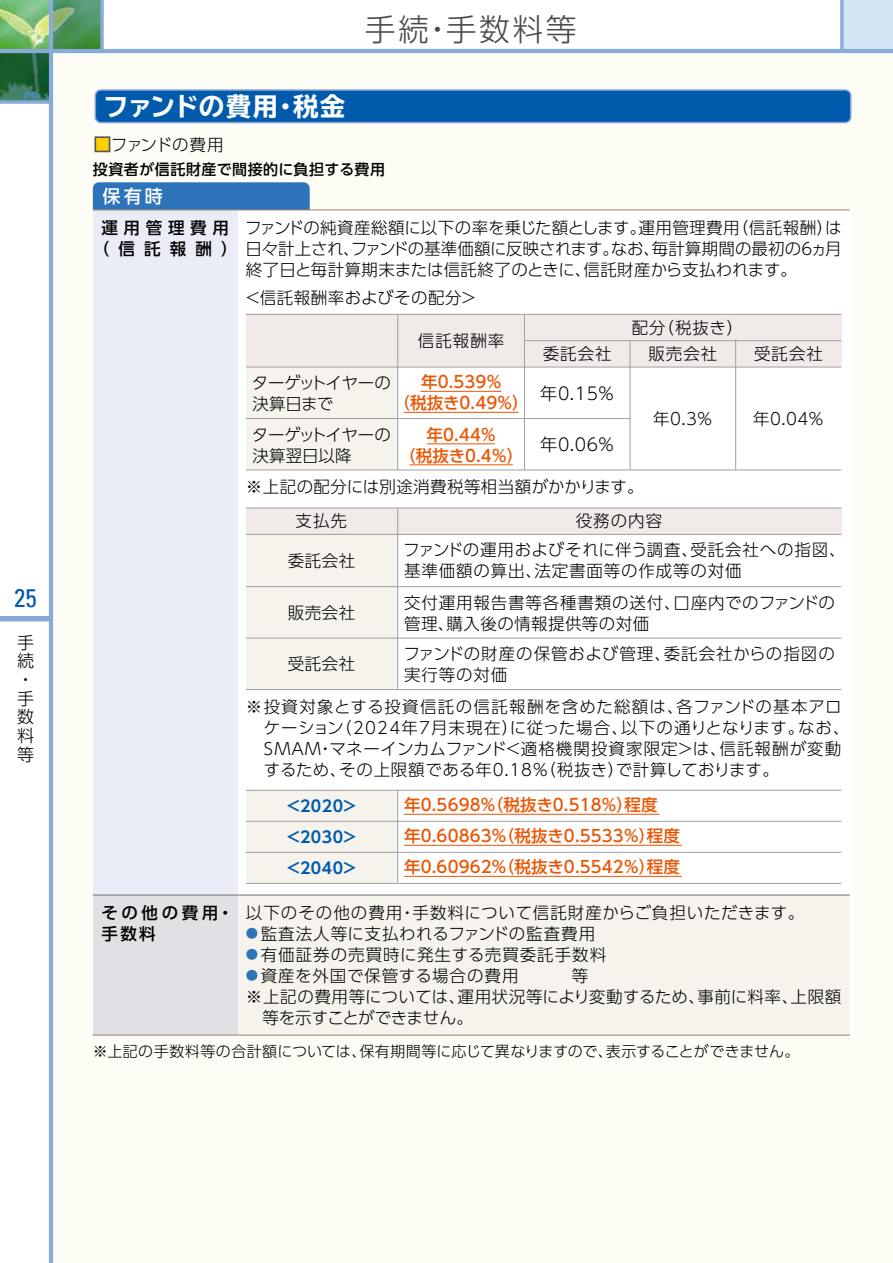
<style>
.page{position:relative;width:893px;height:1263px;background:#fff}
.page>*{position:absolute;margin:0;border:0;box-sizing:border-box;transform-origin:0 0}
.t1{font:300 30.9px "UD Shin Go Pro";letter-spacing:.08em;color:#4c4948}
.t2{font:700 expanded 25.5px "TBUD Go Std";color:#fff}
.t3{font:condensed 25.5px "Univers";color:#005bac}
.t4{font:500 18px "UD Shin Go Pro";color:#fff}
.t5{font:300 17.25px "UD Shin Go Pro";letter-spacing:.03em;color:#000}
.t6{font:300 16.95px/18.8px "UD Shin Go Pro";color:#000}
.t7{font:300 16.5px/21px "UD Shin Go Pro";letter-spacing:.03em;color:#000;text-align:justify}
.t8{font:300 16.5px/21px "UD Shin Go Pro";letter-spacing:.05em;color:#000}
.t9{font:500 16.5px/21px "UD Shin Go Pro";letter-spacing:.01em;color:#ea5504;text-align:center}
.t10{font:300 16.5px "UD Shin Go Pro";letter-spacing:.06em;color:#000}
.t11{font:300 16.5px "UD Shin Go Pro";letter-spacing:.055em;color:#000}
.t12{font:300 16.5px/21px "UD Shin Go Pro";letter-spacing:-.01em;color:#000}
.t13{font:300 16.5px/21px "UD Shin Go Pro";letter-spacing:-.02em;color:#000}
.t14{font:300 16.5px "UD Shin Go Pro";letter-spacing:-.015em;color:#000}
.t15{font:500 16.5px/21.3px "UD Shin Go Pro";letter-spacing:.345em;color:#000;text-align:center}
.t16{font:500 16.5px/21.3px "UD Shin Go Pro";letter-spacing:.22em;color:#000}
.t17{font:300 16.5px "UD Shin Go Pro";letter-spacing:-.025em;color:#000}
.t18{font:700 15.75px/31px "UD Shin Go Pro De";letter-spacing:.03em;color:#005bac;text-align:justify}
.t19{font:300 15px "UD Shin Go Pro";color:#000}
.t20{font:500 15px "UD Shin Go Pro";letter-spacing:.035em;color:#000}
.s1{color:#fdd000}
.s2{font-size:12.3px;color:#2d74bb}
</style>
<div class="page">
<img style="left:0;top:0;width:49px;height:49px">
<svg style="left:0;top:53px;width:49px;height:47px;fill:#185e2d"></svg>
<svg style="left:53px;top:0;width:47px;height:49px"></svg>
<div style="left:842px;top:0;width:51px;height:51px;background:#d3e4f5"></div>
<svg style="left:840px;top:0;width:4px;height:49px"></svg>
<div style="left:51px;top:51px;width:842px;height:1212px;background:#fdfcf5"></div>
<div style="left:0;top:616px;width:51px;height:5px;background:#88abda"></div>
<hr style="left:49px;top:0;width:4px;height:1263px;background:#88abda">
<hr style="left:0;top:49px;width:893px;height:4px;background:#88abda">
<svg style="left:0;top:100px;width:49px;height:4px"></svg>
<svg style="left:100px;top:0;width:4px;height:49px"></svg>
<div style="left:95px;top:136px;width:15px;height:16px;border:2px solid #595757"></div>
<div style="left:93px;top:182px;width:217px;height:34px;background:#2d74bb;border-radius:6px"></div>
<div style="left:94px;top:210px;width:757px;height:824px;background:#fff"></div>
<div style="left:93px;top:210px;width:144px;height:825px;background:#eaedf7"></div>
<hr style="left:93px;top:209px;width:757px;height:1px;background:#9d8771">
<div style="left:246px;top:314px;width:595px;height:53px;background:#f0eae8"></div>
<div style="left:246px;top:367px;width:152px;height:103px;background:#f6f3ed"></div>
<hr style="left:246px;top:367px;width:595px;height:1px;background:#9fa0a0">
<hr style="left:246px;top:418px;width:384px;height:1px;background:#9fa0a0">
<hr style="left:246px;top:314px;width:595px;height:1px;background:#9fa0a0">
<hr style="left:524px;top:340px;width:317px;height:1px;background:#9fa0a0">
<hr style="left:524px;top:314px;width:1px;height:156px;background:#9fa0a0">
<hr style="left:397px;top:314px;width:1px;height:156px;background:#9fa0a0">
<hr style="left:735px;top:339px;width:1px;height:131px;background:#9fa0a0">
<hr style="left:630px;top:341px;width:1px;height:129px;background:#9fa0a0">
<hr style="left:246px;top:469px;width:595px;height:1px;background:#9fa0a0">
<hr style="left:421px;top:391px;width:80px;height:1px;background:#ea5504">
<hr style="left:404px;top:412px;width:114px;height:1px;background:#ea5504">
<hr style="left:427px;top:443px;width:68px;height:1px;background:#ea5504">
<div style="left:246px;top:508px;width:595px;height:26px;background:#f0eae8"></div>
<div style="left:246px;top:790px;width:152px;height:92px;background:#f6f3ed"></div>
<div style="left:246px;top:534px;width:152px;height:155px;background:#f6f3ed"></div>
<hr style="left:246px;top:534px;width:595px;height:1px;background:#9fa0a0">
<hr style="left:246px;top:790px;width:595px;height:1px;background:#9fa0a0">
<hr style="left:246px;top:821px;width:595px;height:1px;background:#9fa0a0">
<hr style="left:246px;top:586px;width:595px;height:1px;background:#9fa0a0">
<hr style="left:246px;top:638px;width:595px;height:1px;background:#9fa0a0">
<hr style="left:246px;top:689px;width:595px;height:1px;background:#9fa0a0">
<hr style="left:246px;top:508px;width:595px;height:1px;background:#9fa0a0">
<hr style="left:397px;top:508px;width:1px;height:181px;background:#9fa0a0">
<hr style="left:397px;top:790px;width:1px;height:92px;background:#9fa0a0">
<hr style="left:409px;top:464px;width:104px;height:1px;background:#ea5504">
<hr style="left:246px;top:852px;width:595px;height:1px;background:#9fa0a0">
<hr style="left:404px;top:814px;width:256px;height:1px;background:#ea5504">
<hr style="left:246px;top:883px;width:595px;height:1px;background:#9fa0a0">
<hr style="left:404px;top:845px;width:278px;height:1px;background:#ea5504">
<hr style="left:404px;top:876px;width:278px;height:1px;background:#ea5504">
<div style="left:93px;top:895px;width:757px;height:140px;background:linear-gradient(to right,#e8e7e8,#fcf8ef)"></div>
<hr style="left:93px;top:895px;width:757px;height:1px;background:#727171">
<hr style="left:93px;top:1034px;width:757px;height:1px;background:#9d8771">
<svg style="left:95px;top:89px;width:756px;height:34px"></svg>
<h2 class="t3" style="left:14px;top:582px;width:24px">25</h2>
<p class="t6" style="left:17px;top:632px;width:18px">手続・手数料等</p>
<h2 class="t2" style="left:103px;top:92px;width:244px">ファンドの費用・税金</h2>
<h1 class="t1" style="left:365px;top:4px;width:213px">手続・手数料等</h1>
<p class="t17" style="left:94px;top:131px;width:131px"><span class="s1">■</span>ファンドの費用</p>
<p class="t4" style="left:103px;top:182px;width:62px">保有時</p>
<p class="t20" style="left:93px;top:158px;width:294px">投資者が信託財産で間接的に負担する費用</p>
<p class="t15" style="left:93px;top:216px;width:146px">運用管理費用（信託報酬）</p>
<p class="t7" style="left:245px;top:216px;width:598px">ファンドの純資産総額に以下の率を乗じた額とします。運用管理費用（信託報酬）は日々計上され、ファンドの基準価額に反映されます。なお、毎計算期間の最初の6ヵ月終了日と毎計算期末または信託終了のときに、信託財産から支払われます。</p>
<p class="t7" style="left:244px;top:287px;width:234px">＜信託報酬率およびその配分＞</p>
<p class="t13" style="left:252px;top:372px;width:141px">ターゲットイヤーの決算日まで</p>
<p class="t12" style="left:252px;top:424px;width:141px">ターゲットイヤーの決算翌日以降</p>
<p class="t7" style="left:418px;top:330px;width:88px">信託報酬率</p>
<p class="t9" style="left:394px;top:371px;width:137px">年0.539％<br>（税抜き0.49％）</p>
<p class="t9" style="left:399px;top:423px;width:126px">年0.44％<br>（税抜き0.4％）</p>
<p class="t7" style="left:632px;top:316px;width:113px">配分（税抜き）</p>
<p class="t7" style="left:543px;top:343px;width:70px">委託会社</p>
<p class="t7" style="left:648px;top:343px;width:70px">販売会社</p>
<p class="t7" style="left:754px;top:343px;width:70px">受託会社</p>
<p class="t5" style="left:540px;top:379px;width:76px">年0.15％</p>
<p class="t5" style="left:540px;top:431px;width:76px">年0.06％</p>
<p class="t7" style="left:653px;top:407px;width:61px">年0.3％</p>
<p class="t7" style="left:753px;top:407px;width:73px">年0.04％</p>
<p class="t7" style="left:246px;top:476px;width:399px">※上記の配分には別途消費税等相当額がかかります。</p>
<p class="t7" style="left:296px;top:510px;width:53px">支払先</p>
<p class="t7" style="left:288px;top:549px;width:69px">委託会社</p>
<p class="t7" style="left:288px;top:601px;width:69px">販売会社</p>
<p class="t7" style="left:288px;top:653px;width:69px">受託会社</p>
<p class="t7" style="left:576px;top:510px;width:88px">役務の内容</p>
<p class="t8" style="left:403px;top:539px;width:444px">ファンドの運用およびそれに伴う調査、受託会社への指図、基準価額の算出、法定書面等の作成等の対価</p>
<p class="t7" style="left:404px;top:591px;width:432px">交付運用報告書等各種書類の送付、口座内でのファンドの管理、購入後の情報提供等の対価</p>
<p class="t8" style="left:403px;top:643px;width:433px">ファンドの財産の保管および管理、委託会社からの指図の実行等の対価</p>
<p class="t8" style="left:264px;top:695px;width:587px;text-indent:-18px">※投資対象とする投資信託の信託報酬を含めた総額は、各ファンドの基本アロケーション（2024年7月末現在）に従った場合、以下の通りとなります。なお、SMAM・マネーインカムファンド＜適格機関投資家限定＞は、信託報酬が変動するため、その上限額である年0.18％（税抜き）で計算しております。</p>
<p class="t18" style="left:287px;top:790px;width:71px">&lt;2020&gt; &lt;2030&gt; &lt;2040&gt;</p>
<p class="t9" style="left:404px;top:789px;width:277px;line-height:31px;text-align:left">年0.5698％（税抜き0.518％）程度年0.60863％（税抜き0.5533%）程度年0.60962%（税抜き0.5542%）程度</p>
<p class="t16" style="left:101px;top:901px;width:134px">その他の費用・手数料</p>
<p class="t10" style="left:246px;top:899px;width:560px">以下のその他の費用・手数料について信託財産からご負担いただきます。</p>
<p class="t7" style="left:246px;top:922px;width:351px"><span class="s2">●</span> 監査法人等に支払われるファンドの監査費用</p>
<p class="t10" style="left:246px;top:941px;width:362px"><span class="s2">●</span> 有価証券の売買時に発生する売買委託手数料</p>
<p class="t11" style="left:246px;top:962px;width:344px"><span class="s2">●</span> 資産を外国で保管する場合の費用　　　等</p>
<p class="t7" style="left:246px;top:985px;width:597px">※上記の費用等については、運用状況等により変動するため、事前に料率、上限額</p>
<p class="t14" style="left:262px;top:1004px;width:212px">等を示すことができません。</p>
<p class="t19" style="left:93px;top:1039px;width:708px">※上記の手数料等の合計額については、保有期間等に応じて異なりますので、表示することができません。</p>
</div>
